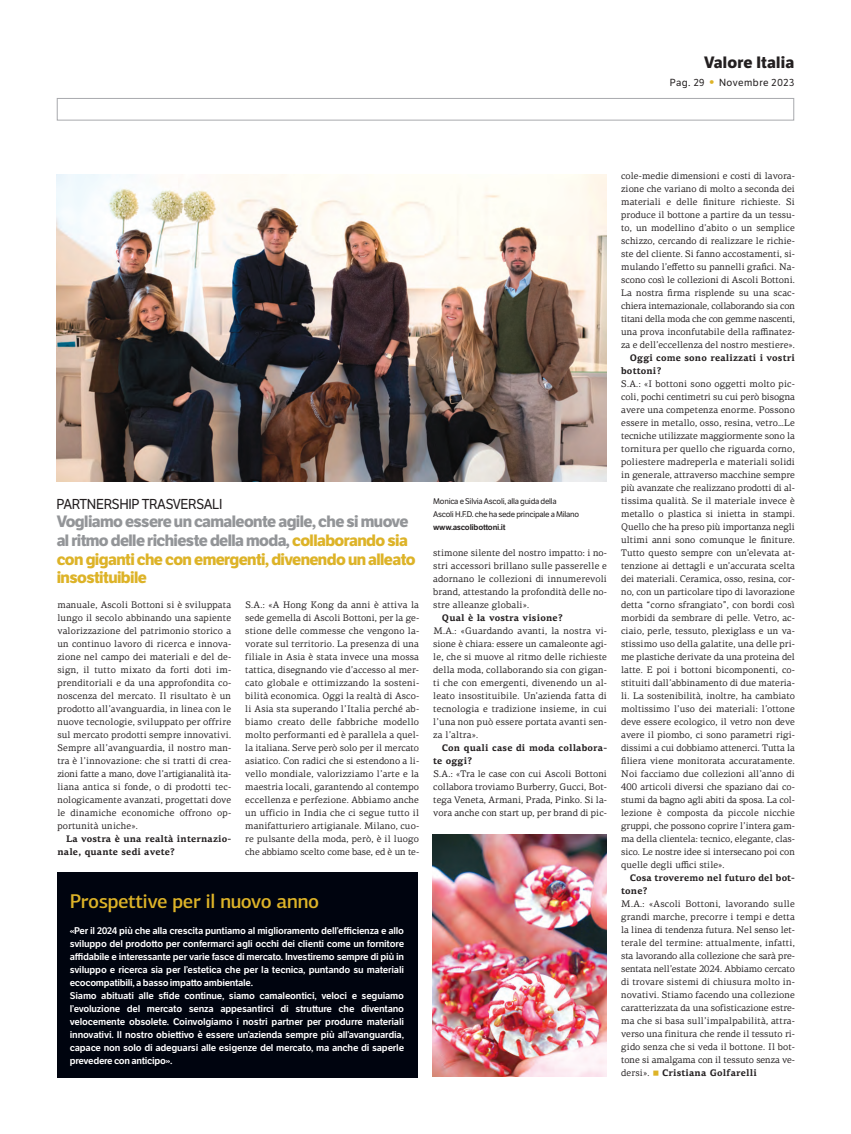
<style>
.page{position:relative;width:851px;height:1134px;background:#fff}
.page>*{position:absolute;margin:0;border:0;box-sizing:border-box;transform-origin:0 0}
.t1{font:500 20px "PF Centro Sans Pro";letter-spacing:-.02em;color:#ddb328}
.t2{font:700 16px/18.7px "LFT Etica";letter-spacing:-.035em;color:#939598}
.t3{font:700 16px "LFT Etica";letter-spacing:.015em;color:#231f20}
.t4{font:14px "LFT Etica";letter-spacing:-.025em;color:#231f20;scale:.96 1}
.t5{font:10px "LFT Etica";letter-spacing:.04em;color:#231f20}
.t6{font:9.5px/13px "PF Centro Serif Pro";letter-spacing:.005em;color:#231f20;text-align:justify}
.t7{font:600 9.5px/13px "LFT Etica";letter-spacing:-.02em;color:#fff}
.t8{font:700 9.5px/13px "PF Centro Serif Pro";letter-spacing:.015em;color:#231f20}
.t9{font:8px/13px "LFT Etica";letter-spacing:-.03em;color:#231f20}
.t10{font:600 8px "LFT Etica";letter-spacing:-.03em;color:#231f20}
.s1{font-size:16px;color:#ddb328}
.s2{color:#ddb328}
.s3{font-size:8px;color:#ddb328}
.s4{font-weight:700}
</style>
<div class="page">
<div style="left:57px;top:98px;width:737px;height:23px;border:1px solid #a8a9ad"></div>
<img style="left:57px;top:174px;width:550px;height:307px">
<img style="left:432px;top:835px;width:175px;height:242px">
<div style="left:57px;top:872px;width:360px;height:205px;background:#00040f"></div>
<h2 class="t3" style="left:704px;top:57px;width:92px">Valore Italia</h2>
<p class="t5" style="left:669px;top:79px;width:126px">Pag. 29 <span class="s1">•</span> Novembre 2023</p>
<h3 class="t4" style="left:57px;top:498px;width:174px">PARTNERSHIP TRASVERSALI</h3>
<h2 class="t2" style="left:57px;top:514px;width:360px">Vogliamo essere un camaleonte agile, che si muove al ritmo delle richieste della moda, <span class="s2">collaborando sia con giganti che con emergenti, divenendo un alleato insostituibile</span></h2>
<p class="t6" style="left:57px;top:599px;width:175px">manuale, Ascoli Bottoni si è sviluppata lungo il secolo abbinando una sapiente valorizzazione del patrimonio storico a un continuo lavoro di ricerca e innova&shy;zione nel campo dei materiali e del de&shy;sign, il tutto mixato da forti doti im&shy;prenditoriali e da una approfondita co&shy;noscenza del mercato. Il risultato è un prodotto all’avanguardia, in linea con le nuove tecnologie, sviluppato per offrire sul mercato prodotti sempre innovativi.<br>Sempre all’avanguardia, il nostro man&shy;tra è l’innovazione: che si tratti di crea&shy;zioni fatte a mano, dove l’artigianalità ita&shy;liana antica si fonde, o di prodotti tec&shy;nologicamente avanzati, progettati dove le dinamiche economiche offrono op&shy;portunità uniche».</p>
<p class="t8" style="left:57px;top:833px;width:175px;text-indent:9px">La vostra è una realtà internazio&shy;nale, quante sedi avete?</p>
<p class="t6" style="left:245px;top:599px;width:175px">S.A.: «A Hong Kong da anni è attiva la sede gemella di Ascoli Bottoni, per la ge&shy;stione delle commesse che vengono la&shy;vorate sul territorio. La presenza di una filiale in Asia è stata invece una mossa tattica, disegnando vie d’accesso al mer&shy;cato globale e ottimizzando la sosteni&shy;bilità economica. Oggi la realtà di Asco&shy;li Asia sta superando l’Italia perché ab&shy;biamo creato delle fabbriche modello molto performanti ed è parallela a quel&shy;la italiana. Serve però solo per il mercato asiatico. Con radici che si estendono a li&shy;vello mondiale, valorizziamo l’arte e la maestria locali, garantendo al contempo eccellenza e perfezione. Abbiamo anche un ufficio in India che ci segue tutto il manifatturiero artigianale. Milano, cuo&shy;re pulsante della moda, però, è il luogo che abbiamo scelto come base, ed è un te-</p>
<p class="t9" style="left:433px;top:496px;width:147px">Monica e Silvia Ascoli, alla guida della<br>Ascoli H.F.D. che ha sede principale a Milano</p>
<p class="t10" style="left:433px;top:524px;width:74px">www.ascolibottoni.it</p>
<p class="t6" style="left:433px;top:547px;width:175px">stimone silente del nostro impatto: i no&shy;stri accessori brillano sulle passerelle e adornano le collezioni di innumerevoli brand, attestando la profondità delle no&shy;stre alleanze globali».</p>
<p class="t8" style="left:442px;top:612px;width:122px">Qual è la vostra visione?</p>
<p class="t6" style="left:433px;top:625px;width:175px">M.A.: «Guardando avanti, la nostra vi&shy;sione è chiara: essere un camaleonte agi&shy;le, che si muove al ritmo delle richieste della moda, collaborando sia con gigan&shy;ti che con emergenti, divenendo un al&shy;leato insostituibile. Un’azienda fatta di tecnologia e tradizione insieme, in cui l’una non può essere portata avanti sen&shy;za l’altra».</p>
<p class="t8" style="left:433px;top:742px;width:175px;text-indent:9px">Con quali case di moda collabora&shy;te oggi?</p>
<p class="t6" style="left:433px;top:768px;width:175px">S.A.: «Tra le case con cui Ascoli Bottoni collabora troviamo Burberry, Gucci, Bot&shy;tega Veneta, Armani, Prada, Pinko. Si la&shy;vora anche con start up, per brand di pic-</p>
<h1 class="t1" style="left:70px;top:894px;width:251px">Prospettive per il nuovo anno</h1>
<p class="t7" style="left:70px;top:925px;width:336px">«Per il 2024 più che alla crescita puntiamo al miglioramento dell’efficienza e allo sviluppo del prodotto per confermarci agli occhi dei clienti come un fornitore affidabile e interessante per varie fasce di mercato. Investiremo sempre di più in sviluppo e ricerca sia per l’estetica che per la tecnica, puntando su materiali ecocompatibili, a basso impatto ambientale.<br>Siamo abituati alle sfide continue, siamo camaleontici, veloci e seguiamo l’evoluzione del mercato senza appesantirci di strutture che diventano velocemente obsolete. Coinvolgiamo i nostri partner per produrre materiali innovativi. Il nostro obiettivo è essere un’azienda sempre più all’avanguardia, capace non solo di adeguarsi alle esigenze del mercato, ma anche di saperle prevedere con anticipo».</p>
<p class="t6" style="left:621px;top:170px;width:175px">cole-medie dimensioni e costi di lavora&shy;zione che variano di molto a seconda dei materiali e delle finiture richieste. Si produce il bottone a partire da un tessu&shy;to, un modellino d’abito o un semplice schizzo, cercando di realizzare le richie&shy;ste del cliente. Si fanno accostamenti, si&shy;mulando l’effetto su pannelli grafici. Na&shy;scono così le collezioni di Ascoli Bottoni.<br>La nostra firma risplende su una scac&shy;chiera internazionale, collaborando sia con titani della moda che con gemme nascenti, una prova inconfutabile della raffinatez&shy;za e dell’eccellenza del nostro mestiere».</p>
<p class="t8" style="left:621px;top:352px;width:175px;text-indent:9px">Oggi come sono realizzati i vostri bottoni?</p>
<p class="t6" style="left:621px;top:378px;width:175px">S.A.: «I bottoni sono oggetti molto pic&shy;coli, pochi centimetri su cui però bisogna avere una competenza enorme. Possono essere in metallo, osso, resina, vetro…Le tecniche utilizzate maggiormente sono la tornitura per quello che riguarda corno, poliestere madreperla e materiali solidi in generale, attraverso macchine sempre più avanzate che realizzano prodotti di al&shy;tissima qualità. Se il materiale invece è metallo o plastica si inietta in stampi.<br>Quello che ha preso più importanza negli ultimi anni sono comunque le finiture.<br>Tutto questo sempre con un’elevata at&shy;tenzione ai dettagli e un’accurata scelta dei materiali. Ceramica, osso, resina, cor&shy;no, con un particolare tipo di lavorazione detta “corno sfrangiato”, con bordi così morbidi da sembrare di pelle. Vetro, ac&shy;ciaio, perle, tessuto, plexiglass e un va&shy;stissimo uso della galatite, una delle pri&shy;me plastiche derivate da una proteina del latte. E poi i bottoni bicomponenti, co&shy;stituiti dall’abbinamento di due materia&shy;li. La sostenibilità, inoltre, ha cambiato moltissimo l’uso dei materiali: l’ottone deve essere ecologico, il vetro non deve avere il piombo, ci sono parametri rigi&shy;dissimi a cui dobbiamo attenerci. Tutta la filiera viene monitorata accuratamente.<br>Noi facciamo due collezioni all’anno di 400 articoli diversi che spaziano dai co&shy;stumi da bagno agli abiti da sposa. La col&shy;lezione è composta da piccole nicchie gruppi, che possono coprire l’intera gam&shy;ma della clientela: tecnico, elegante, clas&shy;sico. Le nostre idee si intersecano poi con quelle degli uffici stile».</p>
<p class="t8" style="left:621px;top:872px;width:175px;text-indent:9px">Cosa troveremo nel futuro del bot&shy;tone?</p>
<p class="t6" style="left:621px;top:898px;width:175px">M.A.: «Ascoli Bottoni, lavorando sulle grandi marche, precorre i tempi e detta la linea di tendenza futura. Nel senso let&shy;terale del termine: attualmente, infatti, sta lavorando alla collezione che sarà pre&shy;sentata nell’estate 2024. Abbiamo cercato di trovare sistemi di chiusura molto in&shy;novativi. Stiamo facendo una collezione caratterizzata da una sofisticazione estre&shy;ma che si basa sull’impalpabilità, attra&shy;verso una finitura che rende il tessuto ri&shy;gido senza che si veda il bottone. Il bot&shy;tone si amalgama con il tessuto senza ve&shy;dersi». <span class="s3">■</span> <span class="s4">Cristiana Golfarelli</span></p>
</div>
